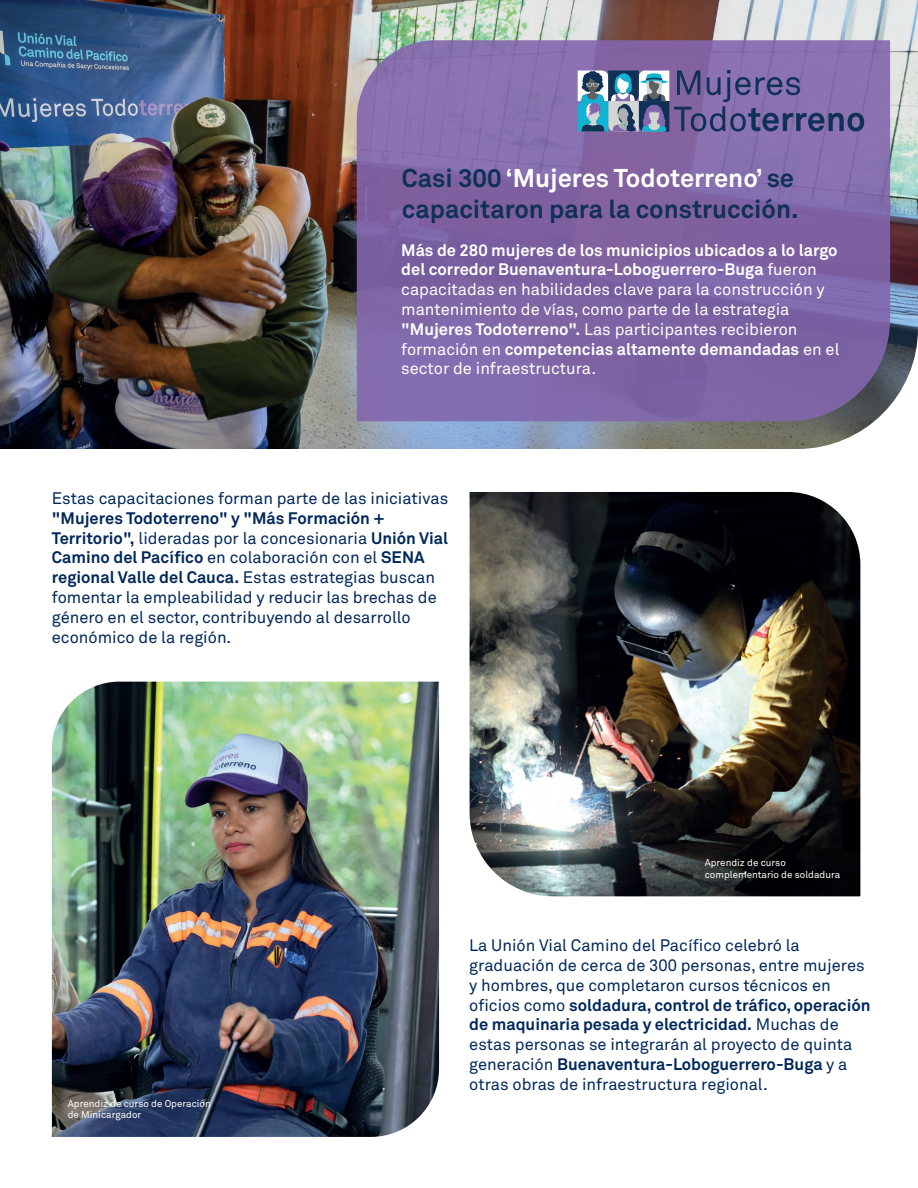
<style>
.page{position:relative;width:918px;height:1188px;background:#fff}
.page>*{position:absolute;margin:0;border:0;box-sizing:border-box;transform-origin:0 0}
.t1{font:700 25.5px/30.6px "Akkurat Pro";color:#103156}
.t2{font:16.5px/19.8px "Akkurat Pro";color:#00285b}
.t3{font:16.5px/19.8px "Akkurat Pro";color:#fff}
.t4{font:9.75px/11.9px "Akkurat Pro";color:#fff}
.s1{color:#fff}
.s2{font-weight:700}
</style>
<div class="page">
<img style="left:0;top:0;width:918px;height:449px">
<svg style="left:357px;top:40px;width:533px;height:381px;background:#8167a6"></svg>
<svg style="left:578px;top:70px;width:286px;height:62px;background:#7172a1"></svg>
<img style="left:470px;top:492px;width:390px;height:404px">
<img style="left:52px;top:682px;width:387px;height:455px">
<h1 class="t1" style="left:402px;top:163px;width:398px">Casi 300 <span class="s1">‘Mujeres Todoterreno’</span> se capacitaron para la construcción.</h1>
<p class="t3" style="left:401px;top:240px;width:440px"><span class="s2">Más de 280 mujeres de los municipios ubicados a lo largo del corredor Buenaventura-Loboguerrero-Buga</span> fueron capacitadas en habilidades clave para la construcción y mantenimiento de vías, como parte de la estrategia <span class="s2">"Mujeres Todoterreno".</span> Las participantes recibieron formación en <span class="s2">competencias altamente demandadas</span> en el sector de infraestructura.</p>
<p class="t2" style="left:52px;top:489px;width:398px">Estas capacitaciones forman parte de las iniciativas</p>
<p class="t2" style="left:52px;top:509px;width:398px"><span class="s2">"Mujeres Todoterreno" y "Más Formación + Territorio",</span> lideradas por la concesionaria <span class="s2">Unión Vial Camino del Pacífico</span> en colaboración con el <span class="s2">SENA regional Valle del Cauca.</span> Estas estrategias buscan fomentar la empleabilidad y reducir las brechas de género en el sector, contribuyendo al desarrollo económico de la región.</p>
<p class="t4" style="left:68px;top:1098px;width:145px">Aprendiz de curso de Operación de Minicargador</p>
<p class="t4" style="left:705px;top:857px;width:137px">Aprendiz de curso complementario de soldadura</p>
<p class="t2" style="left:469px;top:936px;width:403px">La Unión Vial Camino del Pacífico celebró la graduación de cerca de 300 personas, entre mujeres y hombres, que completaron cursos técnicos en oficios como <span class="s2">soldadura, control de tráfico, operación de maquinaria pesada y electricidad.</span> Muchas de estas personas se integrarán al proyecto de quinta generación <span class="s2">Buenaventura-Loboguerrero-Buga</span> y a otras obras de infraestructura regional.</p>
</div>
